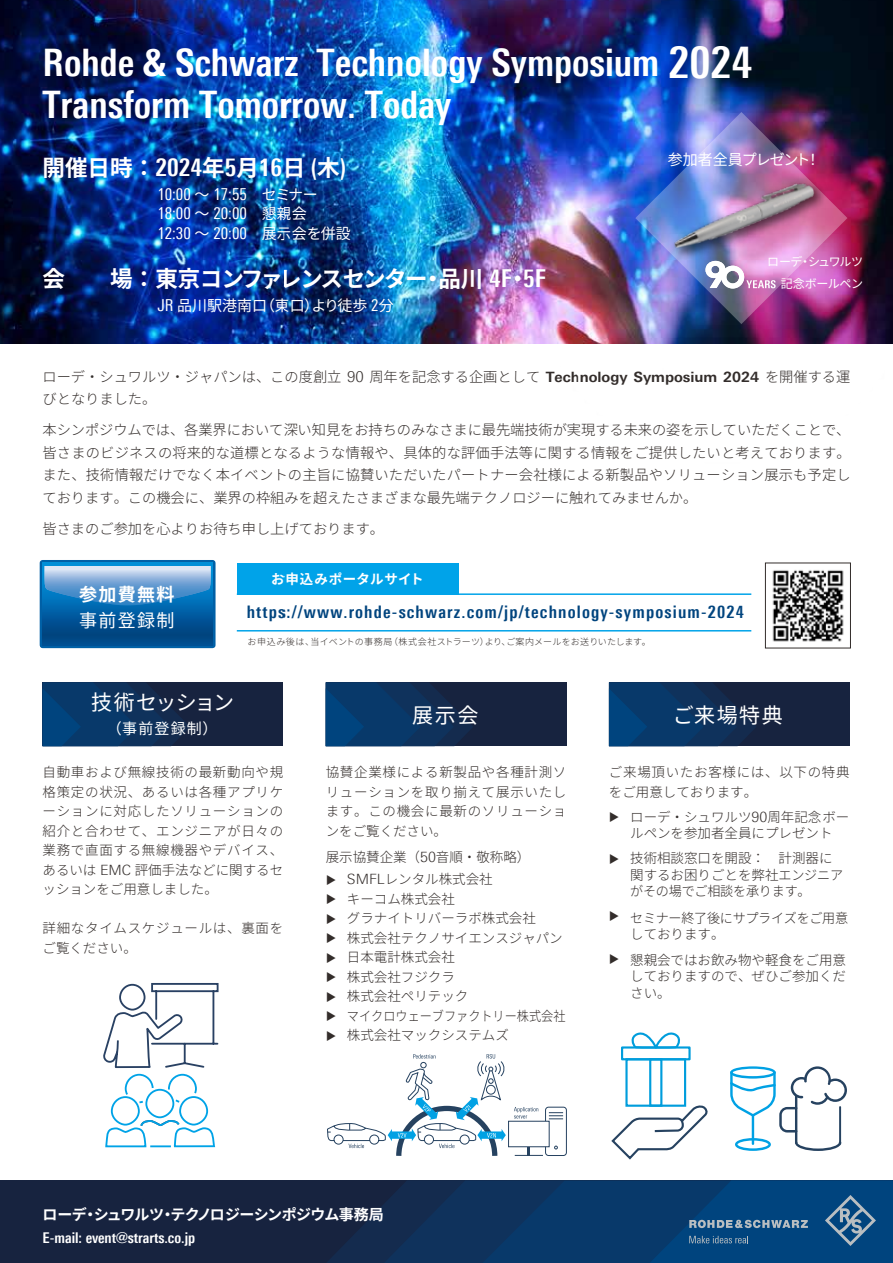
<style>
.page{position:relative;width:893px;height:1263px;background:#fff}
.page>*{position:absolute;margin:0;border:0;box-sizing:border-box;transform-origin:0 0}
.t1{font:700 37.95px/42px "Linotype Univers 620 Cn";color:#fff}
.t2{font:700 22.5px "Source Han Sans";letter-spacing:-.075em;color:#fff}
.t3{font:700 22.5px "Source Han Sans";letter-spacing:-.055em;color:#fff}
.t4{font:21px "Source Han Sans";letter-spacing:.07em;color:#fff}
.t5{font:21px "Source Han Sans";letter-spacing:-.055em;color:#fff}
.t6{font:700 18px "Source Han Sans";letter-spacing:.075em;color:#fff}
.t7{font:18px "Source Han Sans";letter-spacing:.075em;color:#fff}
.t8{font:700 17.4px "Linotype Univers 620 Cn";letter-spacing:.07em;color:#00447e}
.t9{font:16.5px/19.5px "Linotype Univers 420 Cn";color:#fff}
.t10{font:15px "Source Han Sans";color:#fff}
.t11{font:700 15px "Source Han Sans";letter-spacing:-.045em;color:#fff}
.t12{font:15px "Source Han Sans";letter-spacing:-.05em;color:#fff}
.t13{font:700 14.85px "Linotype Univers 620 Cn";color:#fff}
.t14{font:300 14.25px/22.5px "Source Han Sans";color:#332d2b;text-align:justify}
.t15{font:300 13.5px/19.5px "Source Han Sans";color:#332d2b}
.t16{font:300 13.5px/19.5px "Source Han Sans";letter-spacing:.05em;color:#332d2b}
.t17{font:300 13.5px/16.5px "Source Han Sans";letter-spacing:-.02em;color:#332d2b}
.t18{font:700 13.5px "Source Han Sans";letter-spacing:.04em;color:#fff}
.t19{font:12px/22.5px "Source Han Sans";letter-spacing:-.04em;color:#fff;text-align:right}
.t20{font:300 10.5px/19.5px "Source Han Sans JP";color:#332d2b;text-align:justify}
.t21{font:300 9px "Source Han Sans";letter-spacing:.02em;color:#332d2b}
.s1{font-size:44.55px}
.s2{font-family:"Linotype Univers 620 Cn";font-size:24.75px}
.s3{font-family:"Source Han Sans";font-size:15px}
.s4{font-family:"Linotype Univers 420 Cn";font-size:16.5px}
.s5{font-family:"Linotype Univers 330";font-size:15px}
.s6{font-family:"Linotype Univers 630";font-weight:700}
.s7{font-family:"Linotype Univers 330";font-size:14.1px}
</style>
<div class="page">
<div style="left:0;top:1180px;width:893px;height:83px;background:#17233f"></div>
<svg style="left:327px;top:1211px;width:51px;height:52px;fill:#142b4e"></svg>
<svg style="left:378px;top:1180px;width:515px;height:83px;background:#0d3e6e"></svg>
<img style="left:0;top:0;width:284px;height:344px">
<div style="left:237px;top:563px;width:221px;height:31px;background:#00a3e9"></div>
<div style="left:43px;top:682px;width:240px;height:64px;background:#17233f"></div>
<svg style="left:43px;top:682px;width:147px;height:64px"></svg>
<div style="left:326px;top:682px;width:240px;height:64px;background:#17233f"></div>
<svg style="left:326px;top:711px;width:147px;height:35px"></svg>
<div style="left:609px;top:682px;width:241px;height:64px;background:#17233f"></div>
<svg style="left:609px;top:711px;width:147px;height:35px"></svg>
<div style="left:40px;top:560px;width:176px;height:88px;border:6px solid #0060a6"></div>
<svg style="left:43px;top:563px;width:170px;height:82px;background:#005698"></svg>
<svg style="left:44px;top:566px;width:167px;height:39px;background:#6ca4d5"></svg>
<hr style="left:237px;top:630px;width:514px;height:1px;background:#00a3e9">
<hr style="left:237px;top:593px;width:514px;height:2px;background:#00a3e9">
<svg style="left:103px;top:983px;width:116px;height:165px"></svg>
<svg style="left:611px;top:1103px;width:97px;height:57px"></svg>
<div style="left:621px;top:1046px;width:70px;height:14px;border:2px solid #009ddc"></div>
<div style="left:625px;top:1058px;width:61px;height:49px;border:2px solid #009ddc"></div>
<svg style="left:627px;top:1032px;width:58px;height:17px"></svg>
<div style="left:649px;top:1058px;width:13px;height:49px;border:2px solid #009ddc"></div>
<svg style="left:730px;top:1066px;width:117px;height:85px"></svg>
<div style="left:508px;top:1121px;width:42px;height:26px;border:1px solid #264260"></div>
<svg style="left:514px;top:1106px;width:53px;height:50px"></svg>
<svg style="left:327px;top:1054px;width:179px;height:102px"></svg>
<img style="left:284px;top:0;width:609px;height:711px">
<img style="left:578px;top:133px;width:294px;height:284px">
<img style="left:635px;top:112px;width:212px;height:212px">
<img style="left:650px;top:136px;width:193px;height:162px">
<img style="left:767px;top:565px;width:82px;height:81px">
<div style="left:765px;top:563px;width:86px;height:85px;border:1px solid #332d2b"></div>
<h1 class="t1" style="left:43px;top:41px;width:711px">Rohde &amp; Schwarz Technology Symposium <span class="s1">2024<br></span>Transform Tomorrow. Today</h1>
<h2 class="t3" style="left:43px;top:155px;width:305px">開催日時： <span class="s2">2024</span>年<span class="s2">5</span>月<span class="s2">16</span>日 <span class="s2">(</span>木<span class="s2">)</span></h2>
<p class="t9" style="left:157px;top:184px;width:195px">10:00 <span class="s3">～</span> 17:55<span class="s3">　セミナー<br></span>18:00 <span class="s3">～</span> 20:00<span class="s3">　懇親会　　<br></span>12:30 <span class="s3">～</span> 20:00<span class="s3">　展示会を併設</span></p>
<h2 class="t2" style="left:43px;top:266px;width:505px">会　　場：東京コンファレンスセンター・品川 <span class="s2">4F</span>・<span class="s2">5F</span></h2>
<p class="t10" style="left:157px;top:297px;width:238px"><span class="s4">JR</span> 品川駅港南口（東口）より徒歩 <span class="s4">2</span>分</p>
<p class="t12" style="left:668px;top:151px;width:154px">参加者全員プレゼント！</p>
<p class="t19" style="left:767px;top:250px;width:97px">ローデ・シュワルツ記念ボールペン</p>
<p class="t14" style="left:43px;top:365px;width:809px">ローデ・シュワルツ・ジャパンは、この度創立 <span class="s5">90</span> 周年を記念する企画として <span class="s6">Technology Symposium 2024</span> を開催する運びとなりました。</p>
<p class="t14" style="left:43px;top:419px;width:810px">本シンポジウムでは、各業界において深い知見をお持ちのみなさまに最先端技術が実現する未来の姿を示していただくことで、皆さまのビジネスの将来的な道標となるような情報や、具体的な評価手法等に関する情報をご提供したいと考えております。また、技術情報だけでなく本イベントの主旨に協賛いただいたパートナー会社様による新製品やソリューション展示も予定しております。この機会に、業界の枠組みを超えたさまざまな最先端テクノロジーに触れてみませんか。</p>
<p class="t14" style="left:43px;top:517px;width:343px">皆さまのご参加を心よりお待ち申し上げております。</p>
<p class="t18" style="left:271px;top:571px;width:154px">お申込みポータルサイト</p>
<h3 class="t6" style="left:79px;top:584px;width:97px">参加費無料</h3>
<h3 class="t7" style="left:79px;top:610px;width:97px">事前登録制</h3>
<p class="t8" style="left:247px;top:601px;width:499px">https://www.rohde-schwarz.com/jp/technology-symposium-2024</p>
<p class="t21" style="left:248px;top:637px;width:405px">お申込み後は、当イベントの事務局（株式会社ストラーツ）より、ご案内メールをお送りいたします。</p>
<h3 class="t5" style="left:91px;top:690px;width:144px">技術セッション</h3>
<p class="t10" style="left:107px;top:720px;width:112px">（事前登録制）</p>
<p class="t15" style="left:43px;top:763px;width:242px;text-align:justify">自動車および無線技術の最新動向や規格策定の状況、あるいは各種アプリケーションに対応したソリューションの紹介と合わせて、エンジニアが日々の業務で直面する無線機器やデバイス、あるいは <span class="s7">EMC</span> 評価手法などに関するセッションをご用意しました。</p>
<p class="t16" style="left:43px;top:919px;width:242px">詳細なタイムスケジュールは、裏面をご覧ください。</p>
<h3 class="t4" style="left:412px;top:703px;width:68px">展示会</h3>
<h3 class="t4" style="left:673px;top:703px;width:111px">ご来場特典</h3>
<p class="t15" style="left:326px;top:763px;width:242px;text-align:justify">協賛企業様による新製品や各種計測ソリューションを取り揃えて展示いたします。この機会に最新のソリューションをご覧ください。</p>
<p class="t15" style="left:347px;top:846px;width:185px;line-height:22.5px;text-indent:-21px">展示協賛企業（<span class="s7">50</span>音順・敬称略）<br><span class="s7">SMFL</span>レンタル株式会社</p>
<p class="t15" style="left:347px;top:889px;width:220px">キーコム株式会社<br>グラナイトリバーラボ株式会社<br>株式会社テクノサイエンスジャパン日本電計株式会社<br>株式会社フジクラ<br>株式会社ペリテック<br>マイクロウェーブファクトリー株式会社株式会社マックシステムズ</p>
<p class="t20" style="left:326px;top:870px;width:12px">▶ ▶ ▶ ▶ ▶ ▶ ▶ ▶ ▶</p>
<p class="t16" style="left:609px;top:763px;width:242px">ご来場頂いたお客様には、以下の特典をご用意しております。</p>
<p class="t20" style="left:609px;top:807px;width:12px">▶</p>
<p class="t20" style="left:609px;top:850px;width:12px">▶</p>
<p class="t20" style="left:609px;top:907px;width:12px">▶</p>
<p class="t20" style="left:609px;top:950px;width:12px">▶</p>
<p class="t15" style="left:630px;top:808px;width:221px;line-height:16.5px">ローデ・シュワルツ<span class="s7">90</span>周年記念ボールペンを参加者全員にプレゼント</p>
<p class="t15" style="left:630px;top:850px;width:214px;line-height:16.5px">技術相談窓口を開設：　計測器に関するお困りごとを弊社エンジニアがその場でご相談を承ります。</p>
<p class="t17" style="left:630px;top:910px;width:220px">セミナー終了後にサプライズをご用意しております。</p>
<p class="t15" style="left:630px;top:952px;width:217px;line-height:16.5px;text-align:justify">懇親会ではお飲み物や軽食をご用意しておりますので、ぜひご参加ください。</p>
<p class="t11" style="left:43px;top:1206px;width:343px">ローデ・シュワルツ・テクノロジーシンポジウム事務局</p>
<p class="t13" style="left:43px;top:1229px;width:154px">E-mail: event@strarts.co.jp</p>
</div>
